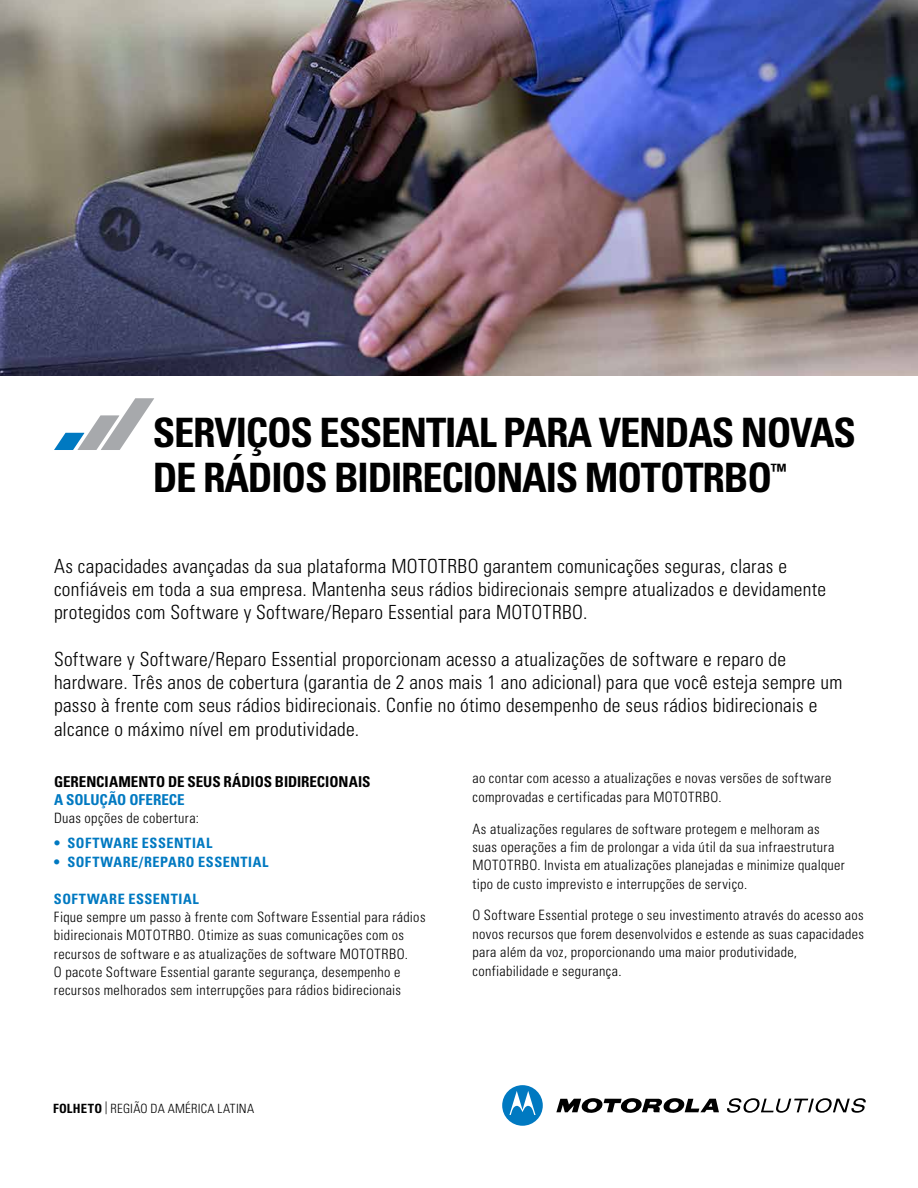
<style>
.page{position:relative;width:918px;height:1188px;background:#fff}
.page>*{position:absolute;margin:0;border:0;box-sizing:border-box;transform-origin:0 0}
.t1{font:700 condensed 40.5px/45px "Univers";letter-spacing:-.03em;color:#000}
.t2{font:300 condensed 19.5px/23.2px "Univers";letter-spacing:.015em;color:#000}
.t3{font:700 condensed 15px "Univers";letter-spacing:-.005em;color:#000}
.t4{font:700 condensed 15px "Univers";color:#0079c1}
.t5{font:300 condensed 14.25px/18.3px "Univers";letter-spacing:.025em;color:#000}
.t6{font:700 condensed 14.25px "Univers";letter-spacing:.04em;color:#0079c1}
.t7{font:300 condensed 12.75px "Univers";letter-spacing:.015em;color:#000}
.s1{font-weight:700}
</style>
<div class="page">
<img style="left:0;top:0;width:918px;height:376px">
<svg style="left:54px;top:398px;width:100px;height:52px"></svg>
<svg style="left:556px;top:1098px;width:163px;height:15px"></svg>
<svg style="left:502px;top:1085px;width:41px;height:41px"></svg>
<svg style="left:727px;top:1098px;width:139px;height:15px"></svg>
<h1 class="t1" style="left:153px;top:409px;width:705px">SERVIÇOS ESSENTIAL PARA VENDAS NOVAS<br>DE RÁDIOS BIDIRECIONAIS MOTOTRBO<sup>™</sup></h1>
<p class="t2" style="left:54px;top:554px;width:774px">As capacidades avançadas da sua plataforma MOTOTRBO garantem comunicações seguras, claras e confiáveis em toda a sua empresa. Mantenha seus rádios bidirecionais sempre atualizados e devidamente protegidos com Software y Software/Reparo Essential para MOTOTRBO.</p>
<p class="t2" style="left:54px;top:647px;width:790px">Software y Software/Reparo Essential proporcionam acesso a atualizações de software e reparo de hardware. Três anos de cobertura (garantia de 2 anos mais 1 ano adicional) para que você esteja sempre um passo à frente com seus rádios bidirecionais. Confie no ótimo desempenho de seus rádios bidirecionais e alcance o máximo nível em produtividade.</p>
<p class="t3" style="left:54px;top:772px;width:318px">GERENCIAMENTO DE SEUS RÁDIOS BIDIRECIONAIS</p>
<p class="t4" style="left:54px;top:790px;width:132px">A SOLUÇÃO OFERECE</p>
<p class="t5" style="left:54px;top:809px;width:147px">Duas opções de cobertura:</p>
<p class="t6" style="left:54px;top:835px;width:160px">• SOFTWARE ESSENTIAL</p>
<p class="t6" style="left:54px;top:853px;width:216px">• SOFTWARE/REPARO ESSENTIAL</p>
<p class="t6" style="left:54px;top:890px;width:146px">SOFTWARE ESSENTIAL</p>
<p class="t5" style="left:54px;top:908px;width:373px">Fique sempre um passo à frente com Software Essential para rádios bidirecionais MOTOTRBO. Otimize as suas comunicações com os recursos de software e as atualizações de software MOTOTRBO.<br>O pacote Software Essential garante segurança, desempenho e recursos melhorados sem interrupções para rádios bidirecionais</p>
<p class="t5" style="left:472px;top:769px;width:360px">ao contar com acesso a atualizações e novas versões de software comprovadas e certificadas para MOTOTRBO.</p>
<p class="t5" style="left:472px;top:819px;width:374px">As atualizações regulares de software protegem e melhoram as suas operações a fim de prolongar a vida útil da sua infraestrutura MOTOTRBO. Invista em atualizações planejadas e minimize qualquer tipo de custo imprevisto e interrupções de serviço.</p>
<p class="t5" style="left:472px;top:906px;width:393px">O Software Essential protege o seu investimento através do acesso aos novos recursos que forem desenvolvidos e estende as suas capacidades para além da voz, proporcionando uma maior produtividade, confiabilidade e segurança.</p>
<p class="t7" style="left:53px;top:1101px;width:203px"><span class="s1">FOLHETO</span> | REGIÃO DA AMÉRICA LATINA</p>
</div>
